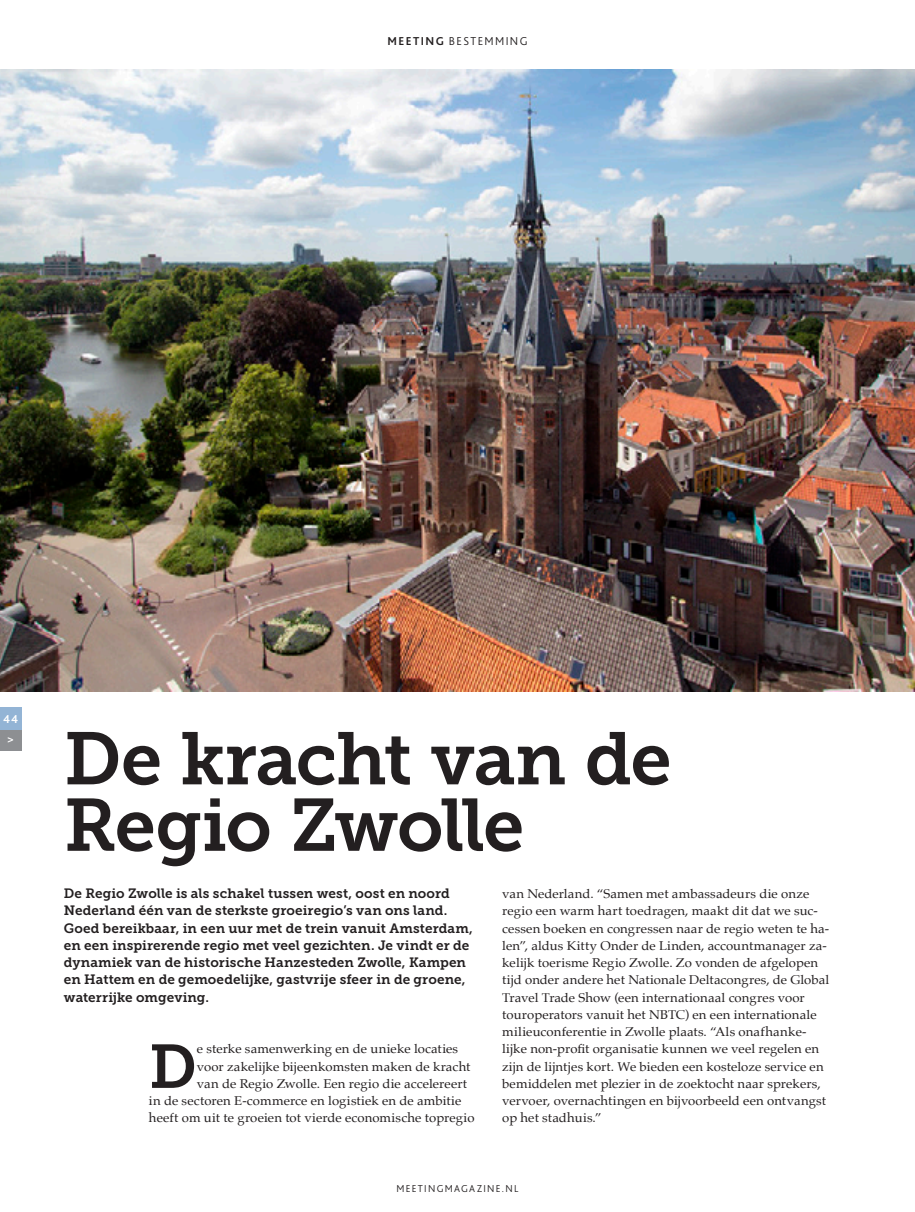
<style>
.page{position:relative;width:915px;height:1212px;background:#fff}
.page>*{position:absolute;margin:0;border:0;box-sizing:border-box;transform-origin:0 0}
.Hoodkop1{font:73.8px/66.4px "Museo Slab 700";letter-spacing:-.02em;color:#231f20}
.platte_tekst_ini{font:61.35px "Museo Slab 700";color:#231f20}
.intro_tekst{font:13.5px/17.2px "Museo Slab 700";letter-spacing:.005em;color:#231f20}
.platte_tekst_ini-2{font:12.75px/17.2px "Palatino";letter-spacing:.005em;color:#231f20}
.kop_alinea{font:300 12px "Bliss 2";letter-spacing:.12em;color:#231f20}
.kop_alinea-2{font:700 12px "Bliss 2";color:#fff}
.kop_alinea-3{font:300 10.5px "Bliss 2";letter-spacing:.125em;color:#231f20}
.s1{font-weight:700}
</style>
<div class="page">
<img style="left:0;top:70px;width:914px;height:621px">
<div style="left:0;top:728px;width:21px;height:22px;background:#8d8f92"></div>
<div style="left:0;top:707px;width:21px;height:22px;background:#93b4d5"></div>
<p class="kop_alinea" style="left:387px;top:33px;width:142px"><span class="s1">MEETING</span> BESTEMMING</p>
<p class="kop_alinea-2" style="left:3px;top:711px;width:17px">44</p>
<p class="kop_alinea-2" style="left:7px;top:732px;width:8px">&gt;</p>
<p class="Hoodkop1" style="left:64px;top:726px;width:609px">De kracht van de<br>Regio Zwolle</p>
<p class="intro_tekst" style="left:64px;top:885px;width:410px">De Regio Zwolle is als schakel tussen west, oost en noord Nederland één van de sterkste groeiregio’s van ons land.<br>Goed bereikbaar, in een uur met de trein vanuit Amsterdam, en een inspirerende regio met veel gezichten. Je vindt er de dynamiek van de historische Hanzesteden Zwolle, Kampen en Hattem en de gemoedelijke, gastvrije sfeer in de groene, waterrijke omgeving.</p>
<p class="platte_tekst_ini" style="left:149px;top:1032px;width:49px">D</p>
<p class="platte_tekst_ini-2" style="left:197px;top:1040px;width:263px">e sterke samenwerking en de unieke locaties</p>
<p class="platte_tekst_ini-2" style="left:197px;top:1057px;width:275px">voor zakelijke bijeenkomsten maken de kracht</p>
<p class="platte_tekst_ini-2" style="left:197px;top:1075px;width:272px">van de Regio Zwolle. Een regio die accelereert</p>
<p class="platte_tekst_ini-2" style="left:149px;top:1092px;width:314px">in de sectoren E-commerce en logistiek en de ambitie</p>
<p class="platte_tekst_ini-2" style="left:149px;top:1109px;width:327px">heeft om uit te groeien tot vierde economische topregio</p>
<p class="platte_tekst_ini-2" style="left:502px;top:885px;width:328px">van Nederland. “Samen met ambassadeurs die onze regio een warm hart toedragen, maakt dit dat we suc&shy;cessen boeken en congressen naar de regio weten te ha&shy;len”, aldus Kitty Onder de Linden, accountmanager za&shy;kelijk toerisme Regio Zwolle. Zo vonden de afgelopen tijd onder andere het Nationale Deltacongres, de Global Travel Trade Show (een internationaal congres voor touroperators vanuit het NBTC) en een internationale milieuconferentie in Zwolle plaats. “Als onafhanke&shy;lijke non-profit organisatie kunnen we veel regelen en zijn de lijntjes kort. We bieden een kosteloze service en bemiddelen met plezier in de zoektocht naar sprekers, vervoer, overnachtingen en bijvoorbeeld een ontvangst op het stadhuis.”</p>
<p class="kop_alinea-3" style="left:396px;top:1182px;width:123px">MEETINGMAGAZINE.NL</p>
</div>
